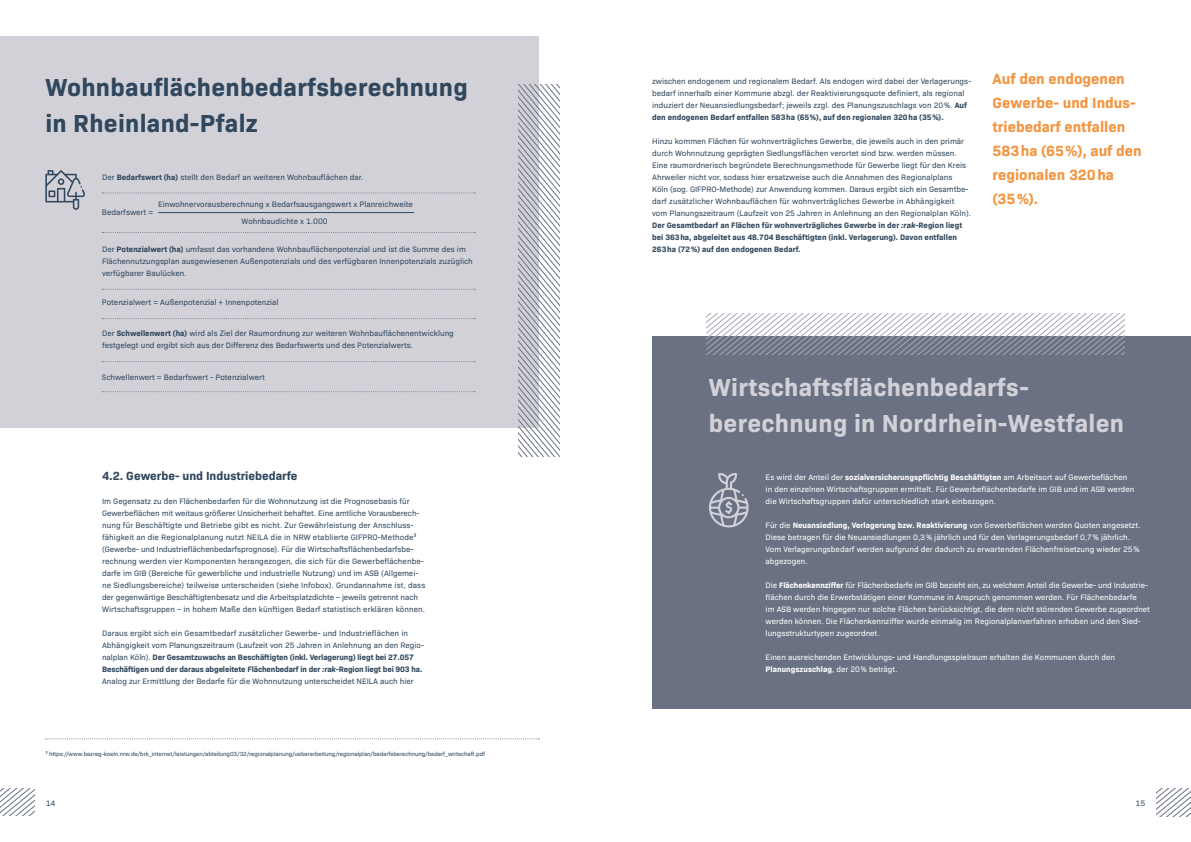
<style>
.page{position:relative;width:1191px;height:842px;background:#fff}
.page>*{position:absolute;margin:0;border:0;box-sizing:border-box;transform-origin:0 0}
.t1{font:700 25px/36px "Bio Sans";letter-spacing:.01em;color:#d2d1d8}
.t2{font:700 25px/36px "Bio Sans";letter-spacing:.01em;color:#30475d}
.t3{font:700 15px/24px "Bio Sans";color:#f4943f}
.t4{font:700 12px "Bio Sans";color:#30475d}
.t5{font:8px/12px "Bio Sans";color:#30475d}
.t6{font:8px/12px "Bio Sans";color:#fff}
.t7{font:6px "Bio Sans";letter-spacing:-.01em;color:#30475d}
.s1{font-weight:700}
.s2{font-weight:700;font-style:italic}
</style>
<div class="page">
<svg style="left:1157px;top:788px;width:34px;height:28px"></svg>
<svg style="left:0;top:788px;width:34px;height:28px"></svg>
<div style="left:652px;top:336px;width:539px;height:372px;background:#697183"></div>
<div style="left:0;top:36px;width:539px;height:391px;background:#d2d1d8"></div>
<svg style="left:518px;top:84px;width:41px;height:372px"></svg>
<svg style="left:706px;top:314px;width:418px;height:41px"></svg>
<svg style="left:45px;top:170px;width:40px;height:40px"></svg>
<hr style="left:158px;top:212px;width:256px;height:1px;background:#30475d">
<svg style="left:102px;top:192px;width:373px;height:1px"></svg>
<svg style="left:102px;top:232px;width:373px;height:1px"></svg>
<svg style="left:102px;top:289px;width:373px;height:1px"></svg>
<svg style="left:102px;top:318px;width:373px;height:1px"></svg>
<svg style="left:102px;top:361px;width:373px;height:1px"></svg>
<svg style="left:102px;top:391px;width:373px;height:1px"></svg>
<svg style="left:46px;top:738px;width:493px;height:1px"></svg>
<svg style="left:709px;top:473px;width:39px;height:54px"></svg>
<h1 class="t2" style="left:45px;top:67px;width:424px">Wohnbauflächenbedarfsberechnung in Rheinland-Pfalz</h1>
<p class="t5" style="left:102px;top:171px;width:263px">Der <span class="s1">Bedarfswert (ha)</span> stellt den Bedarf an weiteren Wohnbauflächen dar.</p>
<p class="t5" style="left:102px;top:205px;width:53px">Bedarfswert =</p>
<p class="t5" style="left:158px;top:196px;width:256px;line-height:16.6px;text-align:center">Einwohnervorausberechnung x Bedarfsausgangswert x Planreichweite<br>Wohnbaudichte x 1.000</p>
<p class="t5" style="left:102px;top:243px;width:372px">Der <span class="s1">Potenzialwert (ha)</span> umfasst das vorhandene Wohnbauflächenpotenzial und ist die Summe des im<br>Flächennutzungsplan ausgewiesenen Außenpotenzials und des verfügbaren Innenpotenzials zuzüglich verfügbarer Baulücken.</p>
<p class="t5" style="left:102px;top:296px;width:178px">Potenzialwert = Außenpotenzial + Innenpotenzial</p>
<p class="t5" style="left:102px;top:327px;width:353px">Der <span class="s1">Schwellenwert (ha)</span> wird als Ziel der Raumordnung zur weiteren Wohnbauflächenentwicklung festgelegt und ergibt sich aus der Differenz des Bedarfswerts und des Potenzialwerts.</p>
<p class="t5" style="left:102px;top:370px;width:164px">Schwellenwert = Bedarfswert - Potenzialwert</p>
<h3 class="t4" style="left:102px;top:467px;width:197px">4.2. Gewerbe- und Industriebedarfe</h3>
<p class="t5" style="left:102px;top:495px;width:325px">Im Gegensatz zu den Flächenbedarfen für die Wohnnutzung ist die Prognosebasis für Gewerbeflächen mit weitaus größerer Unsicherheit behaftet. Eine amtliche Vorausberech&shy;nung für Beschäftigte und Betriebe gibt es nicht. Zur Gewährleistung der Anschluss&shy;fähigkeit an die Regionalplanung nutzt NEILA die in NRW etablierte GIFPRO-Methode³ (Gewerbe- und Industrieflächenbedarfsprognose). Für die Wirtschaftsflächenbedarfsbe&shy;rechnung werden vier Komponenten herangezogen, die sich für die Gewerbeflächenbe&shy;darfe im GIB (Bereiche für gewerbliche und industrielle Nutzung) und im ASB (Allgemei&shy;ne Siedlungsbereiche) teilweise unterscheiden (siehe Infobox). Grundannahme ist, dass der gegenwärtige Beschäftigtenbesatz und die Arbeitsplatzdichte – jeweils getrennt nach Wirtschaftsgruppen – in hohem Maße den künftigen Bedarf statistisch erklären können.</p>
<p class="t5" style="left:102px;top:627px;width:323px">Daraus ergibt sich ein Gesamtbedarf zusätzlicher Gewerbe- und Industrieflächen in Abhängigkeit vom Planungszeitraum (Laufzeit von 25 Jahren in Anlehnung an den Regio&shy;nalplan Köln). <span class="s1">Der Gesamtzuwachs an Beschäftigten (inkl. Verlagerung) liegt bei 27.057<br>Beschäftigen und der daraus abgeleitete Flächenbedarf in der</span> <span class="s2">:rak</span><span class="s1">-Region liegt bei 903 ha.<br></span>Analog zur Ermittlung der Bedarfe für die Wohnnutzung unterscheidet NEILA auch hier</p>
<p class="t7" style="left:45px;top:749px;width:441px">³ https://www.bezreg-koeln.nrw.de/brk_internet/leistungen/abteilung03/32/regionalplanung/ueberarbeitung/regionalplan/bedarfsberechnung/bedarf_wirtschaft.pdf</p>
<p class="t5" style="left:652px;top:75px;width:320px">zwischen endogenem und regionalem Bedarf. Als endogen wird dabei der Verlagerungs&shy;bedarf innerhalb einer Kommune abzgl. der Reaktivierungsquote definiert, als regional induziert der Neuansiedlungsbedarf; jeweils zzgl. des Planungszuschlags von 20%. <span class="s1">Auf den endogenen Bedarf entfallen 583ha (65%), auf den regionalen 320ha (35%).</span></p>
<p class="t5" style="left:652px;top:135px;width:320px">Hinzu kommen Flächen für wohnverträgliches Gewerbe, die jeweils auch in den primär durch Wohnnutzung geprägten Siedlungsflächen verortet sind bzw. werden müssen.<br>Eine raumordnerisch begründete Berechnungsmethode für Gewerbe liegt für den Kreis Ahrweiler nicht vor, sodass hier ersatzweise auch die Annahmen des Regionalplans<br>Köln (sog. GIFPRO-Methode) zur Anwendung kommen. Daraus ergibt sich ein Gesamtbe&shy;darf zusätzlicher Wohnbauflächen für wohnverträgliches Gewerbe in Abhängigkeit vom Planungszeitraum (Laufzeit von 25 Jahren in Anlehnung an den Regionalplan Köln).<br><span class="s1">Der Gesamtbedarf an Flächen für wohnverträgliches Gewerbe in der</span> <span class="s2">:rak</span><span class="s1">-Region liegt bei 363ha, abgeleitet aus 48.704 Beschäftigten (inkl. Verlagerung). Davon entfallen 263ha (72%) auf den endogenen Bedarf.</span></p>
<h2 class="t3" style="left:992px;top:66px;width:151px">Auf den endogenen<br>Gewerbe- und Indus&shy;triebedarf entfallen<br>583ha (65%), auf den regionalen 320ha (35%).</h2>
<h1 class="t1" style="left:709px;top:367px;width:417px">Wirtschaftsflächenbedarfs&shy;berechnung in Nordrhein-Westfalen</h1>
<p class="t6" style="left:765px;top:471px;width:370px">Es wird der Anteil der <span class="s1">sozialversicherungspflichtig Beschäftigten</span> am Arbeitsort auf Gewerbeflächen in den einzelnen Wirtschaftsgruppen ermittelt. Für Gewerbeflächenbedarfe im GIB und im ASB werden die Wirtschaftsgruppen dafür unterschiedlich stark einbezogen.</p>
<p class="t6" style="left:765px;top:519px;width:376px">Für die <span class="s1">Neuansiedlung, Verlagerung bzw. Reaktivierung</span> von Gewerbeflächen werden Quoten angesetzt.<br>Diese betragen für die Neuansiedlungen 0,3% jährlich und für den Verlagerungsbedarf 0,7% jährlich.<br>Vom Verlagerungsbedarf werden aufgrund der dadurch zu erwartenden Flächenfreisetzung wieder 25% abgezogen.</p>
<p class="t6" style="left:765px;top:579px;width:386px">Die <span class="s1">Flächenkennziffer</span> für Flächenbedarfe im GIB bezieht ein, zu welchem Anteil die Gewerbe- und Industrie&shy;flächen durch die Erwerbstätigen einer Kommune in Anspruch genommen werden. Für Flächenbedarfe<br>im ASB werden hingegen nur solche Flächen berücksichtigt, die dem nicht störenden Gewerbe zugeordnet werden können. Die Flächenkennziffer wurde einmalig im Regionalplanverfahren erhoben und den Sied&shy;lungsstrukturtypen zugeordnet.</p>
<p class="t6" style="left:765px;top:651px;width:351px">Einen ausreichenden Entwicklungs- und Handlungsspielraum erhalten die Kommunen durch den<br><span class="s1">Planungszuschlag</span>, der 20% beträgt.</p>
<p class="t5" style="left:46px;top:796px;width:11px">14</p>
<p class="t5" style="left:1135px;top:796px;width:11px">15</p>
</div>
